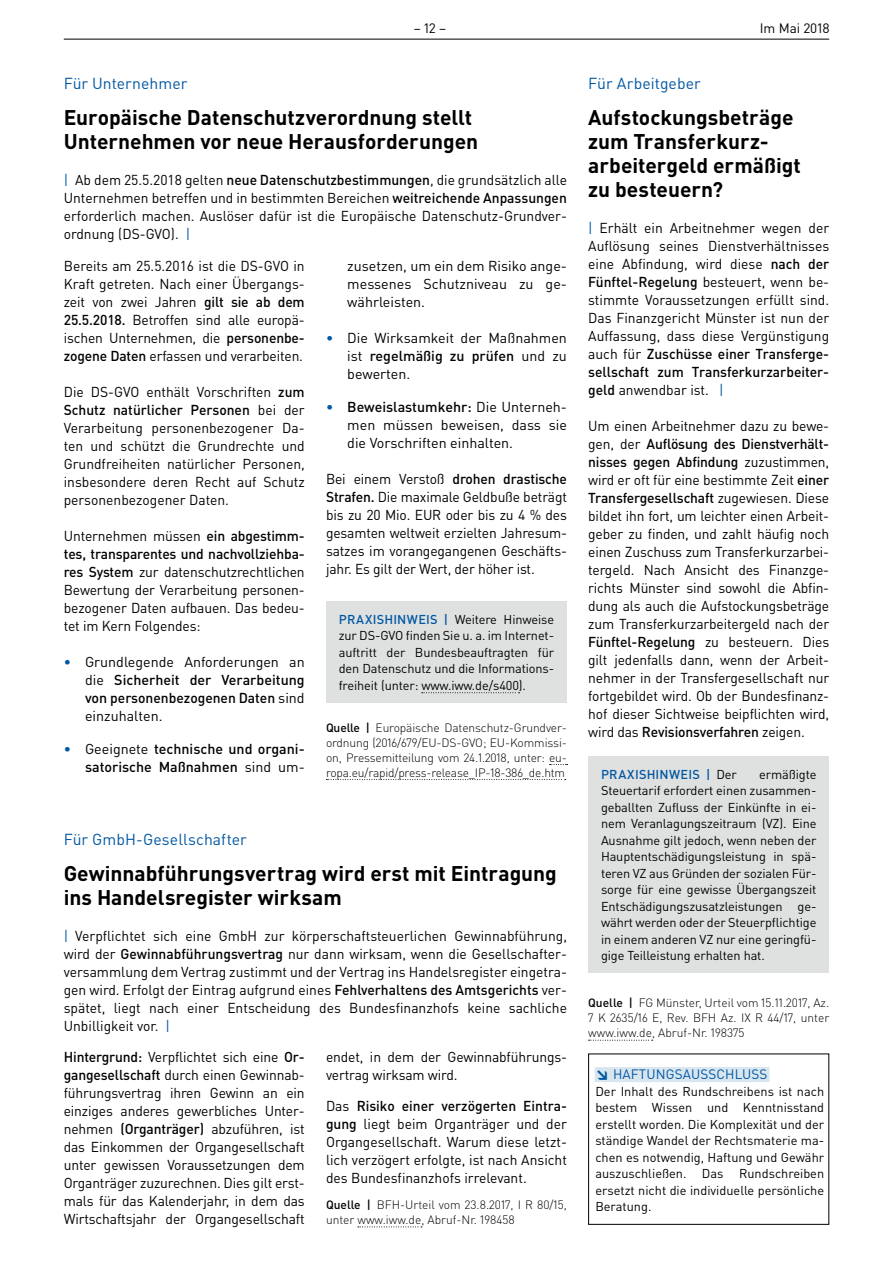
<style>
.page{position:relative;width:893px;height:1263px;background:#fff}
.page>*{position:absolute;margin:0;border:0;box-sizing:border-box;transform-origin:0 0}
.t1{font:700 21px/24px "DIN Pro";color:#000002}
.t2{font:15.75px "DIN Pro";color:#0157a2}
.t3{font:14.25px/18px "DIN Pro";letter-spacing:-.01em;color:#000002;text-align:justify}
.t4{font:500 14.25px/18px "DIN Pro";color:#000002;text-align:justify}
.t5{font:13.5px "DIN Pro";letter-spacing:.01em;color:#0157a2}
.t6{font:13.5px "DIN Pro";color:#000002}
.t7{font:12.75px/16.5px "DIN Pro";letter-spacing:-.01em;color:#000002;text-align:justify}
.t8{font:500 12.75px "DIN Pro";letter-spacing:.02em;color:#0157a2}
.t9{font:300 12px/15px "DIN Pro";color:#000002;text-align:justify}
.s1{color:#0157a2}
.s2{font-weight:500}
.s3{font-weight:400}
.s4{font-weight:500;color:#0157a2}
.s5{font-weight:400;color:#000002}
.s6{font-weight:900}
</style>
<div class="page">
<hr style="left:64px;top:39px;width:765px;height:1px;background:#000002">
<div style="left:595px;top:1067px;width:174px;height:15px;background:#d8e6f0"></div>
<div style="left:588px;top:1053px;width:241px;height:172px;border:1px solid #000002"></div>
<svg style="left:550px;top:764px;width:18px;height:1px"></svg>
<svg style="left:326px;top:779px;width:240px;height:1px"></svg>
<div style="left:326px;top:601px;width:241px;height:101px;background:#dfe1e1"></div>
<svg style="left:422px;top:692px;width:98px;height:1px"></svg>
<svg style="left:358px;top:1226px;width:64px;height:1px"></svg>
<svg style="left:589px;top:1040px;width:64px;height:1px"></svg>
<div style="left:588px;top:756px;width:241px;height:217px;background:#dfe1e1"></div>
<p class="t6" style="left:414px;top:19px;width:34px">– 12 –</p>
<p class="t6" style="left:760px;top:19px;width:71px">Im Mai 2018</p>
<p class="t2" style="left:64px;top:73px;width:125px">Für Unternehmer</p>
<h1 class="t1" style="left:64px;top:105px;width:416px">Europäische Datenschutzverordnung stellt<br>Unternehmen vor neue Herausforderungen</h1>
<p class="t3" style="left:64px;top:171px;width:505px"><span class="s1">|</span> Ab dem 25.5.2018 gelten <span class="s2">neue Datenschutzbestimmungen</span>, die grundsätzlich alle Unternehmen betreffen und in bestimmten Bereichen <span class="s2">weitreichende Anpassungen </span>erforderlich machen. Auslöser dafür ist die Europäische Datenschutz-Grundver&shy;ordnung (DS-GVO). <span class="s1">|</span></p>
<p class="t3" style="left:64px;top:256px;width:242px">Bereits am 25.5.2016 ist die DS-GVO in Kraft getreten. Nach einer Übergangs&shy;zeit von zwei Jahren <span class="s2">gilt sie ab dem 25.5.2018.</span> Betroffen sind alle europä&shy;ischen Unternehmen, die <span class="s2">personenbe&shy;zogene Daten</span> erfassen und verarbeiten.</p>
<p class="t3" style="left:64px;top:382px;width:242px">Die DS-GVO enthält Vorschriften <span class="s2">zum Schutz natürlicher Personen</span> bei der Verarbeitung personenbezogener Da&shy;ten und schützt die Grundrechte und Grundfreiheiten natürlicher Personen, insbesondere deren Recht auf Schutz personenbezogener Daten.</p>
<p class="t3" style="left:64px;top:526px;width:242px">Unternehmen müssen <span class="s2">ein abgestimm&shy;tes, transparentes und nachvollziehba&shy;res System</span> zur datenschutzrechtlichen Bewertung der Verarbeitung personen&shy;bezogener Daten aufbauen. Das bedeu&shy;tet im Kern Folgendes:</p>
<p class="t4" style="left:85px;top:652px;width:221px;text-indent:-21px"><span class="s1">•</span> <span class="s3">Grundlegende Anforderungen an die</span> Sicherheit der Verarbeitung von personenbezogenen Daten <span class="s3">sind einzuhalten.</span></p>
<p class="t4" style="left:64px;top:739px;width:242px;text-align:right"><span class="s1">•</span> <span class="s3">Geeignete</span> technische und organi&shy;satorische Maßnahmen <span class="s3">sind um-</span></p>
<p class="t3" style="left:347px;top:256px;width:221px">zusetzen, um ein dem Risiko ange&shy;messenes Schutzniveau zu ge&shy;währleisten.</p>
<p class="t3" style="left:347px;top:328px;width:221px;text-indent:-21px"><span class="s4">•</span> Die Wirksamkeit der Maßnahmen ist <span class="s2">regelmäßig zu prüfen</span> und zu bewerten.</p>
<p class="t3" style="left:347px;top:397px;width:221px;text-indent:-21px"><span class="s4">•</span> <span class="s2">Beweislastumkehr:</span> Die Unterneh&shy;men müssen beweisen, dass sie die Vorschriften einhalten.</p>
<p class="t3" style="left:326px;top:469px;width:242px">Bei einem Verstoß <span class="s2">drohen drastische Strafen.</span> Die maximale Geldbuße beträgt bis zu 20 Mio. EUR oder bis zu 4 % des gesamten weltweit erzielten Jahresum&shy;satzes im vorangegangenen Geschäfts&shy;jahr. Es gilt der Wert, der höher ist.</p>
<p class="t7" style="left:339px;top:610px;width:217px"><span class="s4">PRAXISHINWEIS |</span> Weitere Hinweise zur DS-GVO finden Sie u. a. im Internet&shy;auftritt der Bundesbeauftragten für den Datenschutz und die Informations&shy;freiheit (unter: www.iww.de/s400).</p>
<p class="t9" style="left:326px;top:719px;width:242px"><span class="s2">Quelle |</span> Europäische Datenschutz-Grundver&shy;ordnung (2016/679/EU-DS-GVO; EU-Kommissi&shy;on, Pressemitteilung vom 24.1.2018, unter: eu&shy;ropa.eu/rapid/press-release_IP-18-386_de.htm</p>
<p class="t2" style="left:64px;top:829px;width:185px">Für GmbH-Gesellschafter</p>
<h1 class="t1" style="left:64px;top:861px;width:495px">Gewinnabführungsvertrag wird erst mit Eintragung ins Handelsregister wirksam</h1>
<p class="t3" style="left:64px;top:927px;width:505px"><span class="s1">|</span> Verpflichtet sich eine GmbH zur körperschaftsteuerlichen Gewinnabführung, wird der <span class="s2">Gewinnabführungsvertrag</span> nur dann wirksam, wenn die Gesellschafter&shy;versammlung dem Vertrag zustimmt und der Vertrag ins Handelsregister eingetra&shy;gen wird. Erfolgt der Eintrag aufgrund eines <span class="s2">Fehlverhaltens des Amtsgerichts</span> ver&shy;spätet, liegt nach einer Entscheidung des Bundesfinanzhofs keine sachliche Unbilligkeit vor. <span class="s1">|</span></p>
<p class="t3" style="left:64px;top:1047px;width:242px"><span class="s2">Hintergrund:</span> Verpflichtet sich eine <span class="s2">Or&shy;gangesellschaft</span> durch einen Gewinnab&shy;führungsvertrag ihren Gewinn an ein einziges anderes gewerbliches Unter&shy;nehmen <span class="s2">(Organträger)</span> abzuführen, ist das Einkommen der Organgesellschaft unter gewissen Voraussetzungen dem Organträger zuzurechnen. Dies gilt erst&shy;mals für das Kalenderjahr, in dem das Wirtschaftsjahr der Organgesellschaft</p>
<p class="t3" style="left:326px;top:1047px;width:242px">endet, in dem der Gewinnabführungs&shy;vertrag wirksam wird.</p>
<p class="t3" style="left:326px;top:1097px;width:242px">Das <span class="s2">Risiko einer verzögerten Eintra&shy;gung</span> liegt beim Organträger und der Organgesellschaft. Warum diese letzt&shy;lich verzögert erfolgte, ist nach Ansicht des Bundesfinanzhofs irrelevant.</p>
<p class="t9" style="left:326px;top:1196px;width:242px"><span class="s2">Quelle |</span> BFH-Urteil vom 23.8.2017, I R 80/15, unter www.iww.de, Abruf-Nr. 198458</p>
<p class="t2" style="left:588px;top:73px;width:114px">Für Arbeitgeber</p>
<h1 class="t1" style="left:588px;top:105px;width:214px">Aufstockungsbeträge zum Transferkurz&shy;arbeitergeld ermäßigt zu besteuern?</h1>
<p class="t3" style="left:588px;top:219px;width:242px"><span class="s1">|</span> Erhält ein Arbeitnehmer wegen der Auflösung seines Dienstverhältnisses eine Abfindung, wird diese <span class="s2">nach der Fünftel-Regelung</span> besteuert, wenn be&shy;stimmte Voraussetzungen erfüllt sind.<br>Das Finanzgericht Münster ist nun der Auffassung, dass diese Vergünstigung auch für <span class="s2">Zuschüsse einer Transferge&shy;sellschaft zum Transferkurzarbeiter&shy;geld</span> anwendbar ist. <span class="s1">|</span></p>
<p class="t3" style="left:588px;top:417px;width:242px">Um einen Arbeitnehmer dazu zu bewe&shy;gen, der <span class="s2">Auflösung des Dienstverhält&shy;nisses gegen Abfindung</span> zuzustimmen, wird er oft für eine bestimmte Zeit <span class="s2">einer Transfergesellschaft</span> zugewiesen. Diese bildet ihn fort, um leichter einen Arbeit&shy;geber zu finden, und zahlt häufig noch einen Zuschuss zum Transferkurzarbei&shy;tergeld. Nach Ansicht des Finanzge&shy;richts Münster sind sowohl die Abfin&shy;dung als auch die Aufstockungsbeträge zum Transferkurzarbeitergeld nach der <span class="s2">Fünftel-Regelung</span> zu besteuern. Dies gilt jedenfalls dann, wenn der Arbeit&shy;nehmer in der Transfergesellschaft nur fortgebildet wird. Ob der Bundesfinanz&shy;hof dieser Sichtweise beipflichten wird, wird das <span class="s2">Revisionsverfahren</span> zeigen.</p>
<p class="t8" style="left:601px;top:766px;width:137px">PRAXISHINWEIS | <span class="s5">Der</span></p>
<p class="t7" style="left:601px;top:765px;width:217px;text-indent:158px">ermäßigte Steuertarif erfordert einen zusammen&shy;geballten Zufluss der Einkünfte in ei&shy;nem Veranlagungszeitraum (VZ). Eine Ausnahme gilt jedoch, wenn neben der Hauptentschädigungsleistung in spä&shy;teren VZ aus Gründen der sozialen Für&shy;sorge für eine gewisse Übergangszeit Entschädigungszusatzleistungen ge&shy;währt werden oder der Steuerpflichtige in einem anderen VZ nur eine geringfü&shy;gige Teilleistung erhalten hat.</p>
<p class="t9" style="left:588px;top:995px;width:242px"><span class="s2">Quelle |</span> FG Münster, Urteil vom 15.11.2017, Az.<br>7 K 2635/16 E, Rev. BFH Az. IX R 44/17, unter www.iww.de, Abruf-Nr. 198375</p>
<p class="t5" style="left:595px;top:1065px;width:173px"><span class="s6">↘</span> HAFTUNGSAUSSCHLUSS</p>
<p class="t7" style="left:595px;top:1082px;width:230px">Der Inhalt des Rundschreibens ist nach bestem Wissen und Kenntnisstand erstellt worden. Die Komplexität und der ständige Wandel der Rechtsmaterie ma&shy;chen es notwendig, Haftung und Gewähr auszuschließen. Das Rundschreiben ersetzt nicht die individuelle persönliche Beratung.</p>
</div>
